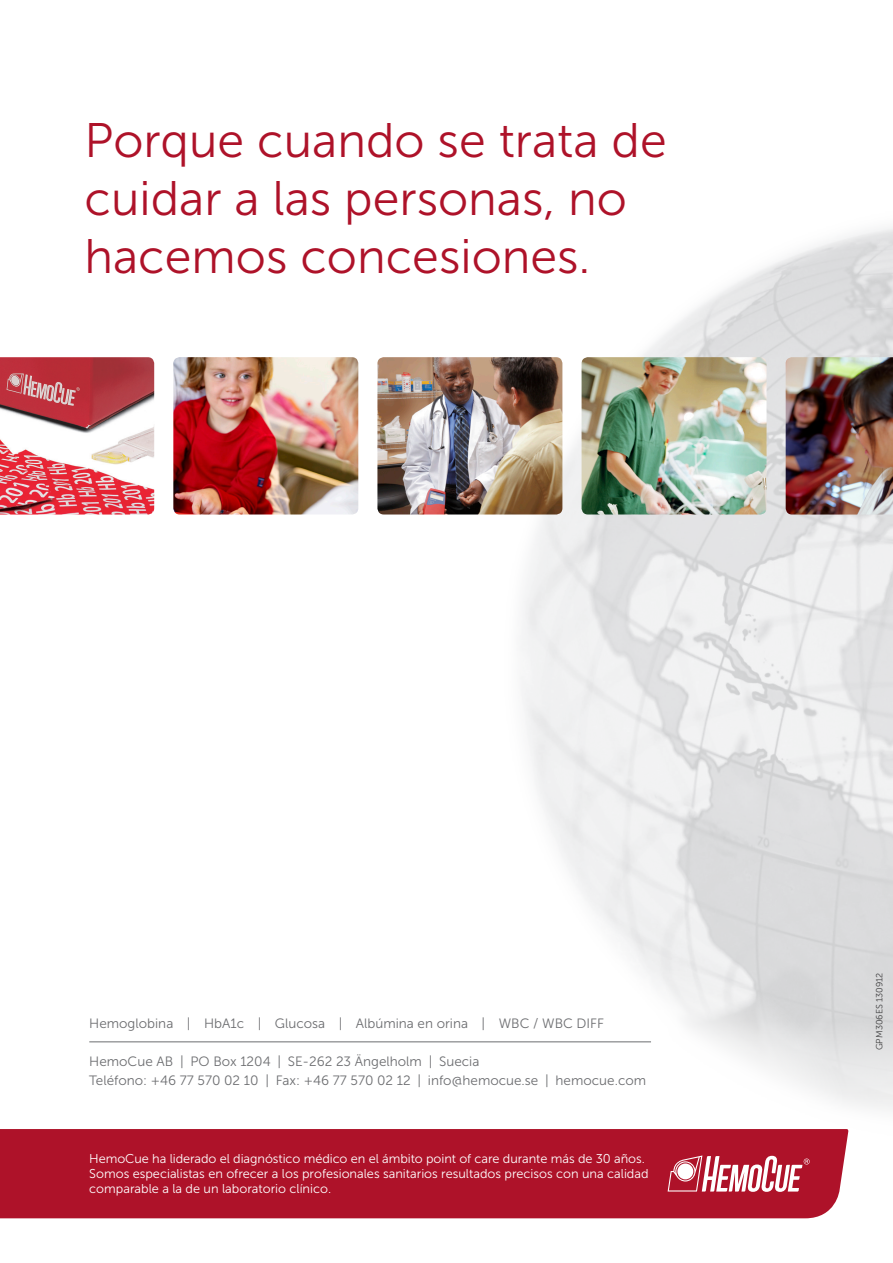
<style>
.page{position:relative;width:893px;height:1263px;background:#fff}
.page>*{position:absolute;margin:0;border:0;box-sizing:border-box;transform-origin:0 0}
.t1{font:48.3px/58.1px "Museo Sans 300";color:#ae1229}
.t2{font:13.5px/18.9px "Museo Sans 300";color:#6c6d70}
.t3{font:12.75px/15.3px "Museo Sans 300";color:#fff}
.t4{font:9px "Museo Sans 300";color:#3e3e3f}
</style>
<div class="page">
<img style="left:469px;top:227px;width:424px;height:884px">
<svg style="left:476px;top:967px;width:383px;height:252px"></svg>
<div style="left:0;top:1129px;width:849px;height:89px;background:#ae1229"></div>
<img style="left:786px;top:357px;width:107px;height:157px">
<img style="left:0;top:357px;width:154px;height:157px">
<img style="left:173px;top:357px;width:185px;height:157px">
<img style="left:377px;top:357px;width:185px;height:157px">
<img style="left:582px;top:357px;width:184px;height:157px">
<svg style="left:668px;top:1155px;width:142px;height:37px"></svg>
<hr style="left:89px;top:1041px;width:562px;height:1px;background:#6c6d70">
<h1 class="t1" style="left:84px;top:112px;width:584px">Porque cuando se trata de cuidar a las personas, no hacemos concesiones.</h1>
<p class="t2" style="left:89px;top:1013px;width:516px">Hemoglobina | HbA1c | Glucosa | Albúmina en orina | WBC / WBC DIFF</p>
<p class="t2" style="left:89px;top:1052px;width:558px">HemoCue AB | PO Box 1204 | SE-262 23 Ängelholm | Suecia<br>Teléfono: +46 77 570 02 10 | Fax: +46 77 570 02 12 | info@hemocue.se | hemocue.com</p>
<p class="t3" style="left:89px;top:1151px;width:561px">HemoCue ha liderado el diagnóstico médico en el ámbito point of care durante más de 30 años.<br>Somos especialistas en ofrecer a los profesionales sanitarios resultados precisos con una calidad comparable a la de un laboratorio clínico.</p>
<p class="t4" style="left:874px;top:1050px;width:79px;rotate:-90deg">GPM306ES 130912</p>
</div>
